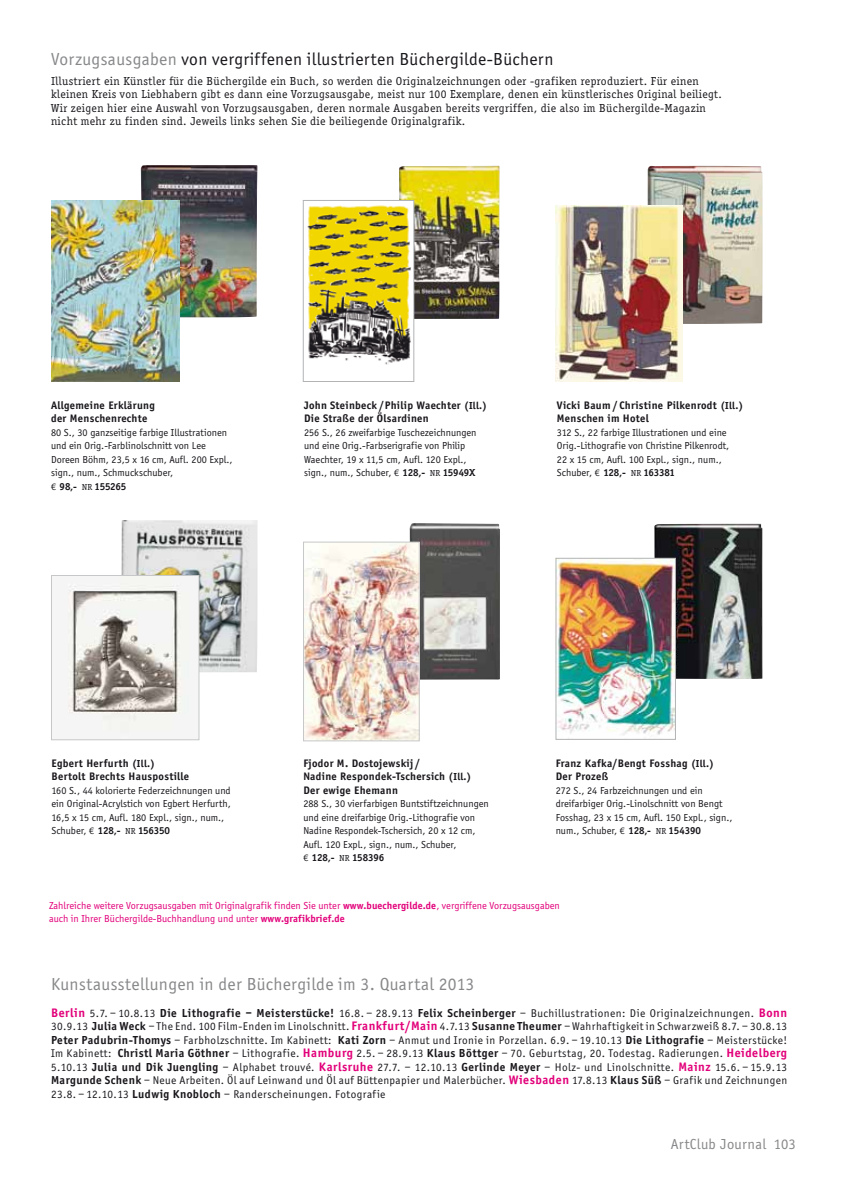
<style>
.page{position:relative;width:851px;height:1191px;background:#fff}
.page>*{position:absolute;margin:0;border:0;box-sizing:border-box;transform-origin:0 0}
.t1{font:18px "Officina Sans";letter-spacing:.02em;color:#1a171c}
.t2{font:18px "Officina Sans";letter-spacing:.02em;color:#87888a}
.t3{font:15px "Officina Sans";letter-spacing:.02em;color:#87888a}
.t4{font:12px/13.5px "Officina Serif";letter-spacing:.03em;color:#1a171c}
.t5{font:11.55px/13.5px "Officina Sans";letter-spacing:.035em;color:#1a171c;text-align:justify}
.t6{font:700 11.25px/13.5px "Officina Sans";letter-spacing:.03em;color:#1a171c}
.t7{font:10.5px/13.5px "Officina Sans";color:#1a171c}
.t8{font:10.5px/13.5px "Officina Sans";color:#e2007a}
.t9{font:700 10.5px "Officina Serif";letter-spacing:-.02em;color:#1a171c}
.s1{color:#87888a}
.s2{font-family:"Linotype Euro Font Rto S";font-weight:400;font-size:9.75px}
.s3{font-family:"Officina Sans"}
.s4{font-weight:400;font-size:9px}
.s5{font-size:10.5px}
.s6{font-family:"Linotype Euro Font Rto S";font-size:9.75px}
.s7{font-weight:700}
.s8{font-family:"Officina Serif";font-size:9px}
.s9{font-family:"Officina Serif";font-weight:700}
.s10{font-weight:700;font-size:12.75px;color:#e2007a}
.s11{font-weight:700;font-size:12px}
</style>
<div class="page">
<img style="left:654px;top:524px;width:108px;height:155px">
<img style="left:557px;top:560px;width:116px;height:175px">
<div style="left:555px;top:558px;width:120px;height:182px;border:1px solid #b1b3b4"></div>
<img style="left:141px;top:165px;width:117px;height:152px">
<img style="left:399px;top:166px;width:100px;height:153px">
<img style="left:51px;top:201px;width:128px;height:181px">
<img style="left:307px;top:202px;width:105px;height:163px">
<div style="left:303px;top:200px;width:111px;height:182px;border:1px solid #b1b3b4"></div>
<img style="left:647px;top:166px;width:115px;height:158px">
<img style="left:122px;top:520px;width:135px;height:152px">
<img style="left:409px;top:523px;width:91px;height:157px">
<img style="left:67px;top:577px;width:130px;height:157px">
<div style="left:51px;top:575px;width:148px;height:165px;border:1px solid #c6c7c8"></div>
<img style="left:305px;top:544px;width:112px;height:195px">
<div style="left:303px;top:542px;width:116px;height:199px;border:1px solid #c6c7c8"></div>
<img style="left:556px;top:205px;width:126px;height:177px">
<h1 class="t1" style="left:51px;top:49px;width:504px"><span class="s1">Vorzugsausgaben</span> von vergriffenen illustrierten Büchergilde-Büchern</h1>
<p class="t4" style="left:51px;top:74px;width:672px">Illustriert ein Künstler für die Büchergilde ein Buch, so werden die Originalzeichnungen oder -grafiken reproduziert. Für einen kleinen Kreis von Liebhabern gibt es dann eine Vorzugsausgabe, meist nur 100 Exemplare, denen ein künstlerisches Original beiliegt.<br>Wir zeigen hier eine Auswahl von Vorzugsausgaben, deren normale Ausgaben bereits vergriffen, die also im Büchergilde-Magazin nicht mehr zu finden sind. Jeweils links sehen Sie die beiliegende Originalgrafik.</p>
<p class="t6" style="left:51px;top:398px;width:105px">Allgemeine Erklärung der Menschenrechte</p>
<p class="t7" style="left:51px;top:426px;width:183px">80 S., 30 ganzseitige farbige Illustrationen und ein Orig.-Farblinolschnitt von Lee Doreen Böhm, 23,5 x 16 cm, Aufl. 200 Expl., sign., num., Schmuckschuber,</p>
<p class="t9" style="left:51px;top:480px;width:77px"><span class="s2">F</span> <span class="s3">98,-</span> <span class="s4">NR</span> 155265</p>
<p class="t6" style="left:304px;top:398px;width:184px">John Steinbeck /Philip Waechter <span class="s5">(Ill.)<br></span>Die Straße der Ölsardinen</p>
<p class="t7" style="left:304px;top:426px;width:174px">256 S., 26 zweifarbige Tuschezeichnungen und eine Orig.-Farbserigrafie von Philip Waechter, 19 x 11,5 cm, Aufl. 120 Expl., sign., num., Schuber, <span class="s6">F</span> <span class="s7">128,-</span> <span class="s8">NR</span> <span class="s9">15949X</span></p>
<p class="t6" style="left:557px;top:398px;width:188px">Vicki Baum / Christine Pilkenrodt <span class="s5">(Ill.)<br></span>Menschen im Hotel</p>
<p class="t7" style="left:557px;top:426px;width:174px">312 S., 22 farbige Illustrationen und eine Orig.-Lithografie von Christine Pilkenrodt, 22 x 15 cm, Aufl. 100 Expl., sign., num., Schuber, <span class="s6">F</span> <span class="s7">128,-</span> <span class="s8">NR</span> <span class="s9">163381</span></p>
<p class="t6" style="left:51px;top:756px;width:139px">Egbert Herfurth <span class="s5">(Ill.)<br></span>Bertolt Brechts Hauspostille</p>
<p class="t7" style="left:51px;top:783px;width:181px">160 S., 44 kolorierte Federzeichnungen und ein Original-Acrylstich von Egbert Herfurth, 16,5 x 15 cm, Aufl. 180 Expl., sign., num., Schuber, <span class="s6">F</span> <span class="s7">128,-</span> <span class="s8">NR</span> <span class="s9">156350</span></p>
<p class="t6" style="left:303px;top:756px;width:169px">Fjodor M. Dostojewskij /<br>Nadine Respondek-Tschersich <span class="s5">(Ill.)<br></span>Der ewige Ehemann</p>
<p class="t7" style="left:303px;top:797px;width:187px">288 S., 30 vierfarbigen Buntstiftzeichnungen und eine dreifarbige Orig.-Lithografie von Nadine Respondek-Tschersich, 20 x 12 cm, Aufl. 120 Expl., sign., num., Schuber,</p>
<p class="t9" style="left:303px;top:851px;width:82px"><span class="s2">F</span> <span class="s3">128,-</span> <span class="s4">NR</span> 158396</p>
<p class="t6" style="left:555px;top:756px;width:160px">Franz Kafka/Bengt Fosshag <span class="s5">(Ill.)<br></span>Der Prozeß</p>
<p class="t7" style="left:555px;top:783px;width:178px">272 S., 24 Farbzeichnungen und ein dreifarbiger Orig.-Linolschnitt von Bengt Fosshag, 23 x 15 cm, Aufl. 150 Expl., sign., num., Schuber, <span class="s6">F</span> <span class="s7">128,-</span> <span class="s8">NR</span> <span class="s9">154390</span></p>
<p class="t8" style="left:49px;top:898px;width:512px">Zahlreiche weitere Vorzugsausgaben mit Originalgrafik finden Sie unter <span class="s7">www.buechergilde.de</span>, vergriffene Vorzugsausgaben auch in Ihrer Büchergilde-Buchhandlung und unter <span class="s7">www.grafikbrief.de</span></p>
<h1 class="t2" style="left:51px;top:973px;width:425px">Kunstausstellungen in der Büchergilde im 3. Quartal 2013</h1>
<p class="t5" style="left:51px;top:1006px;width:737px"><span class="s10">Berlin</span> 5.7. – 10.8.13 <span class="s11">Die Lithografie – Meisterstücke!</span> 16.8. – 28.9.13 <span class="s11">Felix Scheinberger</span> – Buchillustrationen: Die Originalzeichnungen. <span class="s10">Bonn </span>30.9.13 <span class="s11">Julia Weck</span> – The End. 100 Film-Enden im Linolschnitt. <span class="s10">Frankfurt/Main</span> 4.7.13 <span class="s11">Susanne Theumer</span> – Wahrhaftigkeit in Schwarzweiß 8.7. – 30.8.13<br><span class="s11">Peter Padubrin-Thomys</span> – Farbholzschnitte. Im Kabinett: <span class="s11">Kati Zorn</span> – Anmut und Ironie in Porzellan. 6.9. – 19.10.13 <span class="s11">Die Lithografie</span> – Meisterstücke!<br>Im Kabinett: <span class="s11">Christl Maria Göthner</span> – Lithografie. <span class="s10">Hamburg</span> 2.5. – 28.9.13 <span class="s11">Klaus Böttger</span> – 70. Geburtstag, 20. Todestag. Radierungen. <span class="s10">Heidelberg </span>5.10.13 <span class="s11">Julia und Dik Juengling</span> – Alphabet trouvé. <span class="s10">Karlsruhe</span> 27.7. – 12.10.13 <span class="s11">Gerlinde Meyer</span> – Holz- und Linolschnitte. <span class="s10">Mainz</span> 15.6. – 15.9.13<br><span class="s11">Margunde Schenk</span> – Neue Arbeiten. Öl auf Leinwand und Öl auf Büttenpapier und Malerbücher. <span class="s10">Wiesbaden</span> 17.8.13 <span class="s11">Klaus Süß</span> – Grafik und Zeichnungen 23.8. – 12.10.13 <span class="s11">Ludwig Knobloch</span> – Randerscheinungen. Fotografie</p>
<h2 class="t3" style="left:670px;top:1136px;width:127px">ArtClub Journal 103</h2>
</div>
